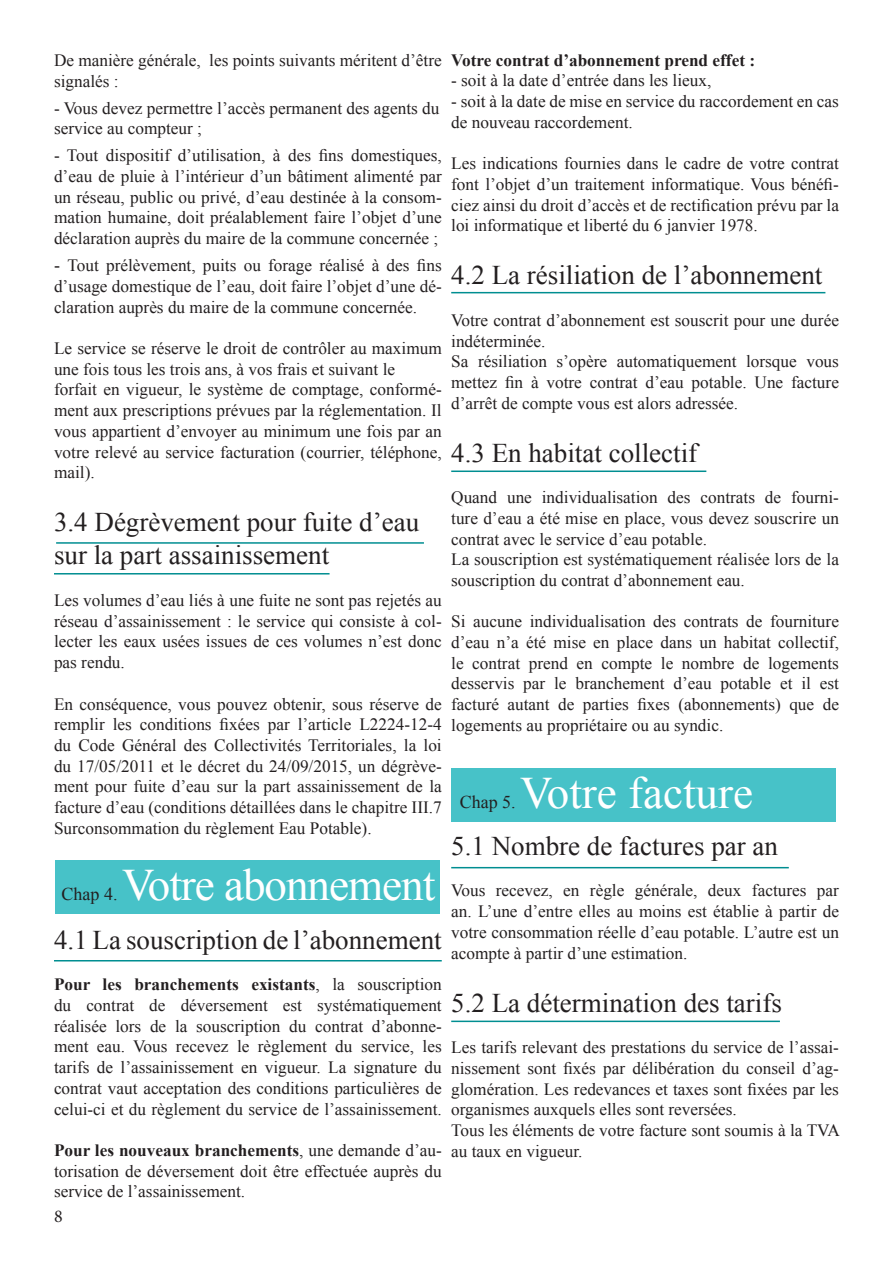
<style>
.page{position:relative;width:893px;height:1263px;background:#fff}
.page>*{position:absolute;margin:0;border:0;box-sizing:border-box;transform-origin:0 0}
.t1{font:45px "Times New Roman";letter-spacing:-.02em;color:#fff}
.t2{font:45px "Times New Roman";color:#fff}
.t3{font:27px/32.4px "Times New Roman";color:#231f20}
.t4{font:18px "Times New Roman";color:#231f20}
.t5{font:18px "Minion Pro";color:#231f20}
.t6{font:17.25px/20.7px "Times New Roman";color:#231f20;text-align:justify}
.t7{font:700 17.25px "Times New Roman";color:#231f20}
.s1{font-size:18px}
.s2{font-weight:700}
</style>
<div class="page">
<hr style="left:56px;top:542px;width:368px;height:2px;background:#008e91">
<hr style="left:54px;top:573px;width:276px;height:1px;background:#008e91">
<div style="left:55px;top:860px;width:385px;height:54px;background:#47c2c8"></div>
<hr style="left:54px;top:960px;width:388px;height:1px;background:#008e91">
<div style="left:451px;top:769px;width:385px;height:53px;background:#47c2c8"></div>
<hr style="left:451px;top:470px;width:255px;height:2px;background:#008e91">
<hr style="left:451px;top:867px;width:338px;height:1px;background:#008e91">
<hr style="left:451px;top:292px;width:374px;height:1px;background:#008e91">
<hr style="left:451px;top:1020px;width:329px;height:2px;background:#008e91">
<p class="t6" style="left:54px;top:50px;width:389px">De manière générale, les points suivants méritent d’être signalés :</p>
<p class="t6" style="left:54px;top:97px;width:387px">- Vous devez permettre l’accès permanent des agents du service au compteur ;</p>
<p class="t6" style="left:54px;top:145px;width:389px">- Tout dispositif d’utilisation, à des fins domestiques, d’eau de pluie à l’intérieur d’un bâtiment alimenté par un réseau, public ou privé, d’eau destinée à la consom&shy;mation humaine, doit préalablement faire l’objet d’une déclaration auprès du maire de la commune concernée ;</p>
<p class="t6" style="left:54px;top:255px;width:389px"><span class="s1">-</span> Tout prélèvement, puits ou forage réalisé à des fins d’usage domestique de l’eau, doit faire l’objet d’une dé&shy;claration auprès du maire de la commune concernée.</p>
<p class="t6" style="left:54px;top:338px;width:389px">Le service se réserve le droit de contrôler au maximum une fois tous les trois ans, à vos frais et suivant le</p>
<p class="t6" style="left:54px;top:379px;width:389px">forfait en vigueur, le système de comptage, conformé&shy;ment aux prescriptions prévues par la réglementation. Il vous appartient d’envoyer au minimum une fois par an votre relevé au service facturation (courrier, téléphone, mail).</p>
<p class="t3" style="left:54px;top:506px;width:367px">3.4 Dégrèvement pour fuite d’eau sur la part assainissement</p>
<p class="t6" style="left:54px;top:590px;width:389px">Les volumes d’eau liés à une fuite ne sont pas rejetés au réseau d’assainissement : le service qui consiste à col&shy;lecter les eaux usées issues de ces volumes n’est donc pas rendu.</p>
<p class="t6" style="left:54px;top:693px;width:389px">En conséquence, vous pouvez obtenir, sous réserve de remplir les conditions fixées par l’article L2224-12-4 du Code Général des Collectivités Territoriales, la loi du 17/05/2011 et le décret du 24/09/2015, un dégrève&shy;ment pour fuite d’eau sur la part assainissement de la facture d’eau (conditions détaillées dans le chapitre III.7<br>Surconsommation du règlement Eau Potable).</p>
<p class="t1" style="left:122px;top:854px;width:315px">Votre abonnement</p>
<p class="t4" style="left:62px;top:881px;width:57px">Chap 4.</p>
<p class="t3" style="left:54px;top:923px;width:389px">4.1 La souscription de l’abonnement</p>
<p class="t6" style="left:54px;top:974px;width:389px"><span class="s2">Pour les branchements existants</span>, la souscription du contrat de déversement est systématiquement</p>
<p class="t6" style="left:54px;top:1015px;width:389px">réalisée lors de la souscription du contrat d’abonne&shy;ment eau. Vous recevez le règlement du service, les</p>
<p class="t6" style="left:54px;top:1057px;width:389px">tarifs de l’assainissement en vigueur. La signature du contrat vaut acceptation des conditions particulières de</p>
<p class="t6" style="left:54px;top:1098px;width:389px">celui-ci et du règlement du service de l’assainissement.</p>
<p class="t6" style="left:54px;top:1139px;width:389px"><span class="s2">Pour les nouveaux branchements</span>, une demande d’au&shy;torisation de déversement doit être effectuée auprès du service de l’assainissement.</p>
<p class="t5" style="left:54px;top:1204px;width:10px">8</p>
<p class="t7" style="left:451px;top:48px;width:305px">Votre contrat d’abonnement prend effet :</p>
<p class="t6" style="left:451px;top:70px;width:262px">- soit à la date d’entrée dans les lieux,</p>
<p class="t6" style="left:451px;top:91px;width:389px">- soit à la date de mise en service du raccordement en cas de nouveau raccordement.</p>
<p class="t6" style="left:451px;top:153px;width:389px">Les indications fournies dans le cadre de votre contrat font l’objet d’un traitement informatique. Vous bénéfi&shy;ciez ainsi du droit d’accès et de rectification prévu par la loi informatique et liberté du 6 janvier 1978.</p>
<p class="t3" style="left:451px;top:259px;width:373px">4.2 La résiliation de l’abonnement</p>
<p class="t6" style="left:451px;top:309px;width:389px">Votre contrat d’abonnement est souscrit pour une durée indéterminée.</p>
<p class="t6" style="left:451px;top:351px;width:389px">Sa résiliation s’opère automatiquement lorsque vous mettez fin à votre contrat d’eau potable. Une facture d’arrêt de compte vous est alors adressée.</p>
<p class="t3" style="left:451px;top:436px;width:247px">4.3 En habitat collectif</p>
<p class="t6" style="left:451px;top:487px;width:389px">Quand une individualisation des contrats de fourni&shy;ture d’eau a été mise en place, vous devez souscrire un contrat avec le service d’eau potable.</p>
<p class="t6" style="left:451px;top:549px;width:389px">La souscription est systématiquement réalisée lors de la souscription du contrat d’abonnement eau.</p>
<p class="t6" style="left:451px;top:611px;width:389px">Si aucune individualisation des contrats de fourniture d’eau n’a été mise en place dans un habitat collectif, le contrat prend en compte le nombre de logements desservis par le branchement d’eau potable et il est facturé autant de parties fixes (abonnements) que de logements au propriétaire ou au syndic.</p>
<p class="t2" style="left:520px;top:763px;width:234px">Votre facture</p>
<p class="t4" style="left:460px;top:790px;width:57px">Chap 5.</p>
<p class="t3" style="left:451px;top:829px;width:328px">5.1 Nombre de factures par an</p>
<p class="t6" style="left:451px;top:880px;width:389px">Vous recevez, en règle générale, deux factures par an. L’une d’entre elles au moins est établie à partir de votre consommation réelle d’eau potable. L’autre est un acompte à partir d’une estimation.</p>
<p class="t3" style="left:451px;top:986px;width:332px">5.2 La détermination des tarifs</p>
<p class="t6" style="left:451px;top:1037px;width:389px">Les tarifs relevant des prestations du service de l’assai&shy;nissement sont fixés par délibération du conseil d’ag&shy;glomération. Les redevances et taxes sont fixées par les organismes auxquels elles sont reversées.</p>
<p class="t6" style="left:451px;top:1119px;width:390px">Tous les éléments de votre facture sont soumis à la TVA au taux en vigueur.</p>
</div>
